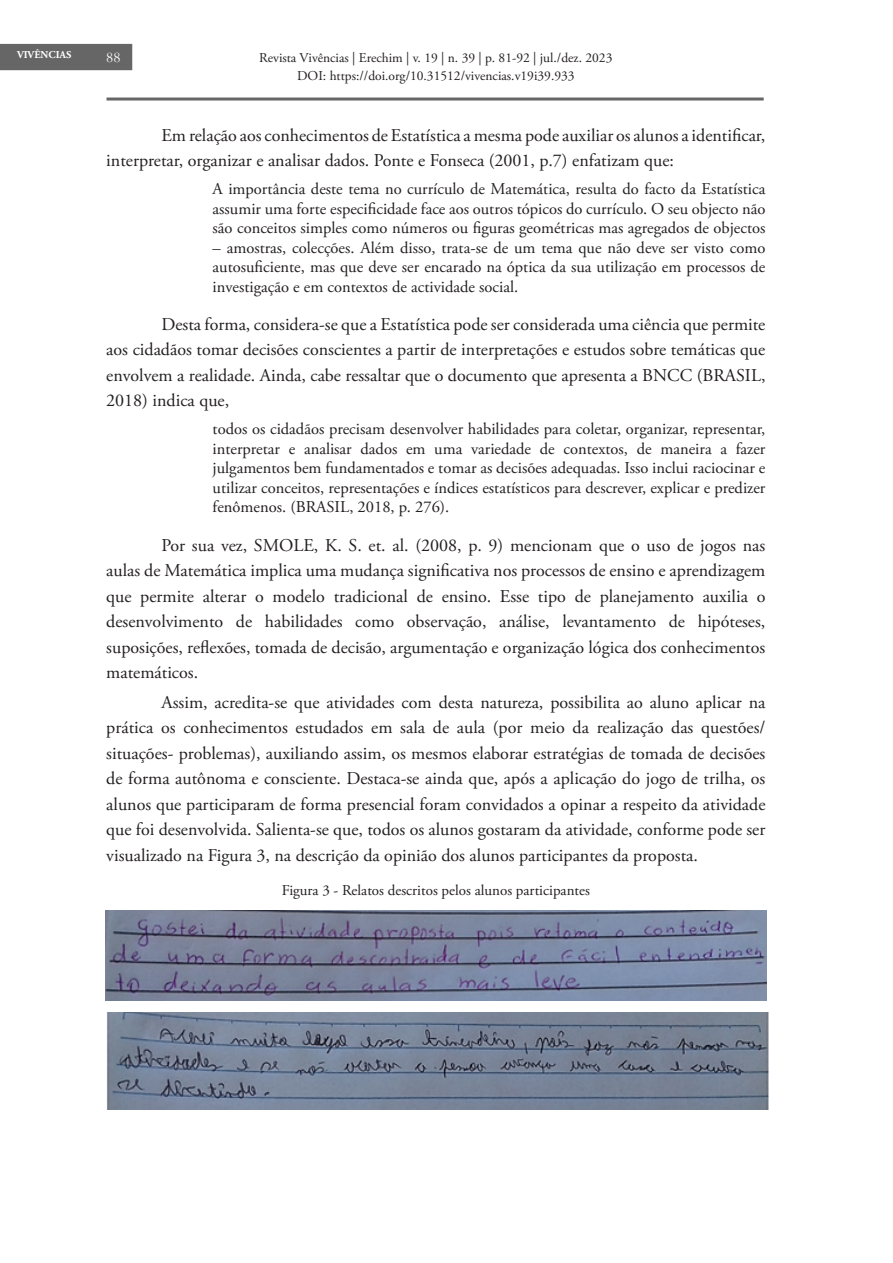
<style>
.page{position:relative;width:893px;height:1263px;background:#fff}
.page>*{position:absolute;margin:0;border:0;box-sizing:border-box;transform-origin:0 0}
.TEXTO_NORMAL{font:18px/25.5px "Adobe Garamond Pro";color:#231f20;text-align:justify}
.CITAÇÕES{font:16.5px/19.5px "Adobe Garamond Pro";color:#231f20;text-align:justify}
.Tabela{font:15px "Adobe Garamond Pro";color:#231f20}
.t1{font:15px "Garamond";color:#fff}
.t2{font:13.5px/18px "Adobe Garamond Pro";color:#231f20;text-align:center}
.t3{font:700 10.5px "Adobe Garamond Pro";color:#fff}
</style>
<div class="page">
<div style="left:0;top:44px;width:132px;height:26px;background:#666"></div>
<hr style="left:107px;top:98px;width:657px;height:3px;background:#666">
<img style="left:106px;top:910px;width:661px;height:90px">
<img style="left:107px;top:1013px;width:661px;height:97px">
<p class="t3" style="left:17px;top:49px;width:56px">VIVÊNCIAS</p>
<p class="t2" style="left:259px;top:49px;width:355px">Revista Vivências | Erechim | v. 19 | n. 39 | p. 81-92 | jul./dez. 2023<br>DOI: https://doi.org/10.31512/vivencias.v19i39.933</p>
<p class="t1" style="left:106px;top:47px;width:16px">88</p>
<p class="TEXTO_NORMAL" style="left:106px;top:123px;width:660px;text-indent:55px">Em relação aos conhecimentos de Estatística a mesma pode auxiliar os alunos a identificar, interpretar, organizar e analisar dados. Ponte e Fonseca (2001, p.7) enfatizam que:</p>
<p class="CITAÇÕES" style="left:213px;top:180px;width:554px">A importância deste tema no currículo de Matemática, resulta do facto da Estatística assumir uma forte especificidade face aos outros tópicos do currículo. O seu objecto não são conceitos simples como números ou figuras geométricas mas agregados de objectos</p>
<p class="CITAÇÕES" style="left:213px;top:238px;width:554px">– amostras, colecções. Além disso, trata-se de um tema que não deve ser visto como autosuficiente, mas que deve ser encarado na óptica da sua utilização em processos de investigação e em contextos de actividade social.</p>
<p class="TEXTO_NORMAL" style="left:106px;top:312px;width:661px;text-indent:55px">Desta forma, considera-se que a Estatística pode ser considerada uma ciência que permite aos cidadãos tomar decisões conscientes a partir de interpretações e estudos sobre temáticas que envolvem a realidade. Ainda, cabe ressaltar que o documento que apresenta a BNCC (BRASIL, 2018) indica que,</p>
<p class="CITAÇÕES" style="left:213px;top:420px;width:554px">todos os cidadãos precisam desenvolver habilidades para coletar, organizar, representar, interpretar e analisar dados em uma variedade de contextos, de maneira a fazer julgamentos bem fundamentados e tomar as decisões adequadas. Isso inclui raciocinar e utilizar conceitos, representações e índices estatísticos para descrever, explicar e predizer fenômenos. (BRASIL, 2018, p. 276).</p>
<p class="TEXTO_NORMAL" style="left:106px;top:533px;width:661px;text-indent:55px">Por sua vez, SMOLE, K. S. et. al. (2008, p. 9) mencionam que o uso de jogos nas aulas de Matemática implica uma mudança significativa nos processos de ensino e aprendizagem que permite alterar o modelo tradicional de ensino. Esse tipo de planejamento auxilia o desenvolvimento de habilidades como observação, análise, levantamento de hipóteses, suposições, reflexões, tomada de decisão, argumentação e organização lógica dos conhecimentos matemáticos.</p>
<p class="TEXTO_NORMAL" style="left:106px;top:690px;width:661px;text-indent:55px">Assim, acredita-se que atividades com desta natureza, possibilita ao aluno aplicar na prática os conhecimentos estudados em sala de aula (por meio da realização das questões/ situações- problemas), auxiliando assim, os mesmos elaborar estratégias de tomada de decisões de forma autônoma e consciente. Destaca-se ainda que, após a aplicação do jogo de trilha, os alunos que participaram de forma presencial foram convidados a opinar a respeito da atividade que foi desenvolvida. Salienta-se que, todos os alunos gostaram da atividade, conforme pode ser visualizado na Figura 3, na descrição da opinião dos alunos participantes da proposta.</p>
<p class="Tabela" style="left:282px;top:881px;width:310px">Figura 3 - Relatos descritos pelos alunos participantes</p>
</div>
